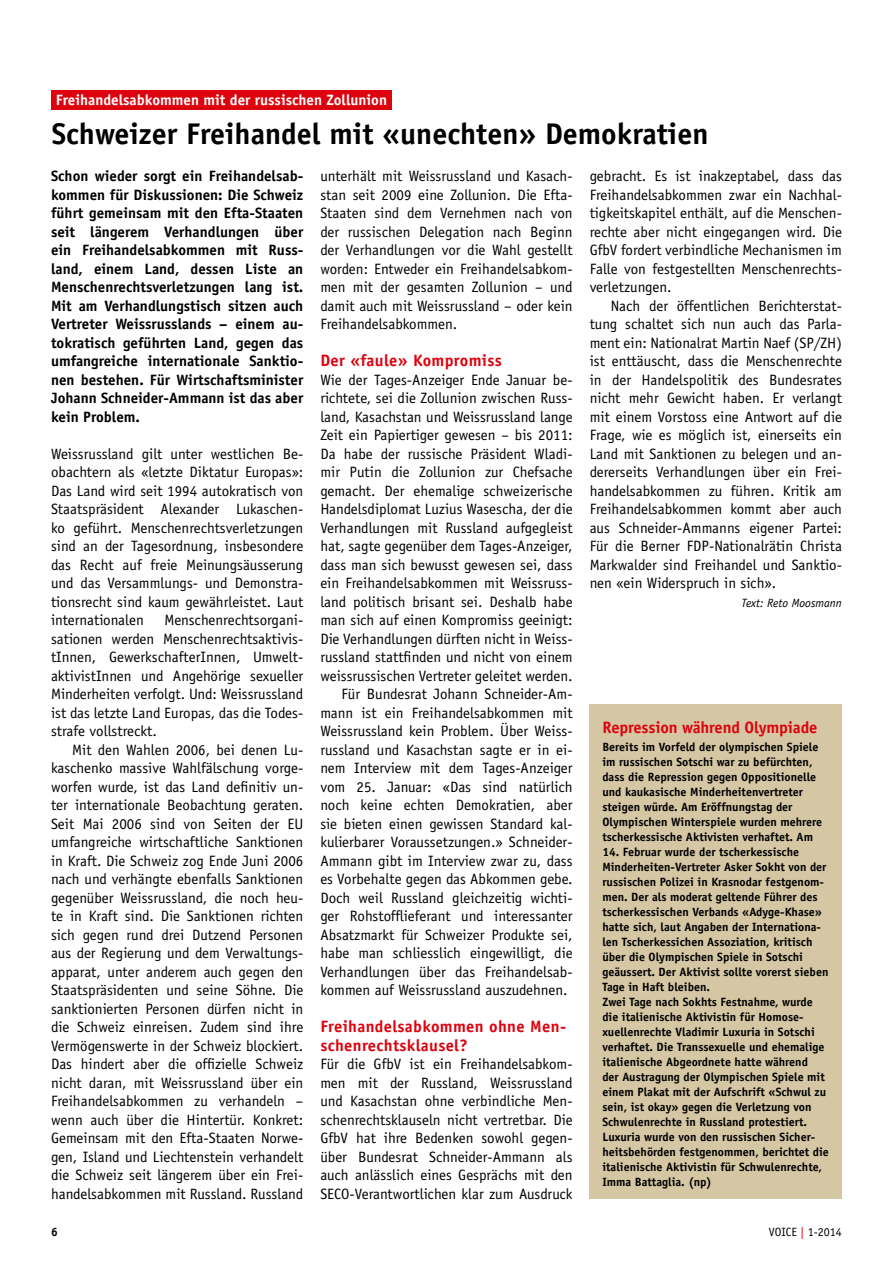
<style>
.page{position:relative;width:893px;height:1263px;background:#fff}
.page>*{position:absolute;margin:0;border:0;box-sizing:border-box;transform-origin:0 0}
.t1{font:700 30px "Officina Sans Std";color:#000}
.t2{font:700 16.5px/18.5px "Officina Sans Std";letter-spacing:.02em;color:#dc030e}
.t3{font:700 16.5px "Officina Sans Std";letter-spacing:-.01em;color:#dc030e}
.t4{font:15px/18.5px "Officina Sans Std";color:#000;text-align:justify}
.t5{font:700 15px/18.5px "Officina Sans Std";color:#000;text-align:justify}
.t6{font:700 15px "Officina Sans Std";color:#fff}
.t7{font:700 12px/15px "Officina Sans Std";color:#000}
.t8{font:italic 12px "Officina Sans Std";color:#000}
.t9{font:12px "Officina Sans Std";color:#000}
.s1{color:#dc030e}
</style>
<div class="page">
<div style="left:52px;top:90px;width:340px;height:20px;background:#dc030e"></div>
<div style="left:590px;top:704px;width:252px;height:494px;background:#d5c7a3"></div>
<p class="t6" style="left:56px;top:91px;width:333px">Freihandelsabkommen mit der russischen Zollunion</p>
<h1 class="t1" style="left:52px;top:115px;width:658px">Schweizer Freihandel mit «unechten» Demokratien</h1>
<p class="t5" style="left:51px;top:167px;width:254px">Schon wieder sorgt ein Freihandelsab&shy;kommen für Diskussionen: Die Schweiz führt gemeinsam mit den Efta-Staaten seit längerem Verhandlungen über ein Freihandelsabkommen mit Russ&shy;land, einem Land, dessen Liste an Menschenrechtsverletzungen lang ist.<br>Mit am Verhandlungstisch sitzen auch Vertreter Weissrusslands – einem au&shy;tokratisch geführten Land, gegen das umfangreiche internationale Sanktio&shy;nen bestehen. Für Wirtschaftsminister Johann Schneider-Ammann ist das aber kein Problem.</p>
<p class="t4" style="left:51px;top:444px;width:254px">Weissrussland gilt unter westlichen Be&shy;obachtern als «letzte Diktatur Europas»:<br>Das Land wird seit 1994 autokratisch von Staatspräsident Alexander Lukaschen&shy;ko geführt. Menschenrechtsverletzungen sind an der Tagesordnung, insbesondere das Recht auf freie Meinungsäusserung und das Versammlungs- und Demonstra&shy;tionsrecht sind kaum gewährleistet. Laut internationalen</p>
<p class="t4" style="left:51px;top:611px;width:254px;text-indent:114px">Menschenrechtsorgani&shy;sationen werden Menschenrechtsaktivis&shy;tInnen, GewerkschafterInnen, Umwelt&shy;aktivistInnen und Angehörige sexueller Minderheiten verfolgt. Und: Weissrussland ist das letzte Land Europas, das die Todes&shy;strafe vollstreckt.</p>
<p class="t4" style="left:51px;top:740px;width:254px;text-indent:21px">Mit den Wahlen 2006, bei denen Lu&shy;kaschenko massive Wahlfälschung vorge&shy;worfen wurde, ist das Land definitiv un&shy;ter internationale Beobachtung geraten.<br>Seit Mai 2006 sind von Seiten der EU umfangreiche wirtschaftliche Sanktionen in Kraft. Die Schweiz zog Ende Juni 2006 nach und verhängte ebenfalls Sanktionen gegenüber Weissrussland, die noch heu&shy;te in Kraft sind. Die Sanktionen richten sich gegen rund drei Dutzend Personen aus der Regierung und dem Verwaltungs&shy;apparat, unter anderem auch gegen den Staatspräsidenten und seine Söhne. Die sanktionierten Personen dürfen nicht in die Schweiz einreisen. Zudem sind ihre Vermögenswerte in der Schweiz blockiert.<br>Das hindert aber die offizielle Schweiz nicht daran, mit Weissrussland über ein Freihandelsabkommen zu verhandeln – wenn auch über die Hintertür. Konkret:<br>Gemeinsam mit den Efta-Staaten Norwe&shy;gen, Island und Liechtenstein verhandelt die Schweiz seit längerem über ein Frei&shy;handelsabkommen mit Russland. Russland</p>
<p class="t4" style="left:320px;top:167px;width:254px">unterhält mit Weissrussland und Kasach&shy;stan seit 2009 eine Zollunion. Die Efta-Staaten sind dem Vernehmen nach von der russischen Delegation nach Beginn der Verhandlungen vor die Wahl gestellt worden: Entweder ein Freihandelsabkom&shy;men mit der gesamten Zollunion – und damit auch mit Weissrussland – oder kein Freihandelsabkommen.</p>
<p class="t2" style="left:320px;top:351px;width:183px">Der «faule» Kompromiss</p>
<p class="t4" style="left:320px;top:370px;width:254px">Wie der Tages-Anzeiger Ende Januar be-</p>
<p class="t4" style="left:320px;top:389px;width:254px">richtete, sei die Zollunion zwischen Russ-</p>
<p class="t4" style="left:320px;top:407px;width:254px">land, Kasachstan und Weissrussland lange</p>
<p class="t4" style="left:320px;top:426px;width:254px">Zeit ein Papiertiger gewesen – bis 2011:</p>
<p class="t4" style="left:320px;top:444px;width:254px">Da habe der russische Präsident Wladi-</p>
<p class="t4" style="left:320px;top:463px;width:254px">mir Putin die Zollunion zur Chefsache</p>
<p class="t4" style="left:320px;top:481px;width:254px">gemacht. Der ehemalige schweizerische</p>
<p class="t4" style="left:320px;top:500px;width:254px">Handelsdiplomat Luzius Wasescha, der die</p>
<p class="t4" style="left:320px;top:518px;width:254px">Verhandlungen mit Russland aufgegleist</p>
<p class="t4" style="left:320px;top:537px;width:254px">hat, sagte gegenüber dem Tages-Anzeiger,</p>
<p class="t4" style="left:320px;top:555px;width:254px">dass man sich bewusst gewesen sei, dass</p>
<p class="t4" style="left:320px;top:574px;width:254px">ein Freihandelsabkommen mit Weissruss-</p>
<p class="t4" style="left:320px;top:592px;width:254px">land politisch brisant sei. Deshalb habe</p>
<p class="t4" style="left:320px;top:611px;width:254px">man sich auf einen Kompromiss geeinigt:</p>
<p class="t4" style="left:320px;top:629px;width:254px">Die Verhandlungen dürften nicht in Weiss-</p>
<p class="t4" style="left:320px;top:648px;width:254px">russland stattfinden und nicht von einem</p>
<p class="t4" style="left:320px;top:666px;width:254px">weissrussischen Vertreter geleitet werden.</p>
<p class="t4" style="left:342px;top:685px;width:233px">Für Bundesrat Johann Schneider-Am-</p>
<p class="t4" style="left:320px;top:703px;width:254px">mann ist ein Freihandelsabkommen mit</p>
<p class="t4" style="left:320px;top:722px;width:254px">Weissrussland kein Problem. Über Weiss-</p>
<p class="t4" style="left:320px;top:740px;width:254px">russland und Kasachstan sagte er in ei-</p>
<p class="t4" style="left:320px;top:759px;width:254px">nem Interview mit dem Tages-Anzeiger</p>
<p class="t4" style="left:320px;top:777px;width:254px">vom 25. Januar: «Das sind natürlich</p>
<p class="t4" style="left:320px;top:796px;width:254px">noch keine echten Demokratien, aber</p>
<p class="t4" style="left:320px;top:814px;width:254px">sie bieten einen gewissen Standard kal-</p>
<p class="t4" style="left:320px;top:833px;width:254px">kulierbarer Voraussetzungen.» Schneider-</p>
<p class="t4" style="left:320px;top:851px;width:254px">Ammann gibt im Interview zwar zu, dass</p>
<p class="t4" style="left:320px;top:870px;width:254px">es Vorbehalte gegen das Abkommen gebe.</p>
<p class="t4" style="left:320px;top:888px;width:254px">Doch weil Russland gleichzeitig wichti-</p>
<p class="t4" style="left:320px;top:907px;width:254px">ger Rohstofflieferant und interessanter</p>
<p class="t4" style="left:320px;top:925px;width:254px">Absatzmarkt für Schweizer Produkte sei,</p>
<p class="t4" style="left:320px;top:944px;width:254px">habe man schliesslich eingewilligt, die</p>
<p class="t4" style="left:320px;top:962px;width:254px">Verhandlungen über das Freihandelsab-</p>
<p class="t4" style="left:320px;top:981px;width:249px">kommen auf Weissrussland auszudehnen.</p>
<p class="t2" style="left:320px;top:1017px;width:247px">Freihandelsabkommen ohne Men&shy;schenrechtsklausel?</p>
<p class="t4" style="left:320px;top:1055px;width:254px">Für die GfbV ist ein Freihandelsabkom&shy;men mit der Russland, Weissrussland und Kasachstan ohne verbindliche Men&shy;schenrechtsklauseln nicht vertretbar. Die GfbV hat ihre Bedenken sowohl gegen&shy;über Bundesrat Schneider-Ammann als auch anlässlich eines Gesprächs mit den SECO-Verantwortlichen klar zum Ausdruck</p>
<p class="t4" style="left:590px;top:167px;width:254px">gebracht. Es ist inakzeptabel, dass das Freihandelsabkommen zwar ein Nachhal&shy;tigkeitskapitel enthält, auf die Menschen&shy;rechte aber nicht eingegangen wird. Die GfbV fordert verbindliche Mechanismen im Falle von festgestellten Menschenrechts&shy;verletzungen.</p>
<p class="t4" style="left:590px;top:296px;width:254px;text-indent:21px">Nach der öffentlichen Berichterstat&shy;tung schaltet sich nun auch das Parla&shy;ment ein: Nationalrat Martin Naef (SP/ZH) ist enttäuscht, dass die Menschenrechte in der Handelspolitik des Bundesrates nicht mehr Gewicht haben. Er verlangt mit einem Vorstoss eine Antwort auf die Frage, wie es möglich ist, einerseits ein Land mit Sanktionen zu belegen und an&shy;dererseits Verhandlungen über ein Frei&shy;handelsabkommen zu führen. Kritik am Freihandelsabkommen kommt aber auch aus Schneider-Ammanns eigener Partei:<br>Für die Berner FDP-Nationalrätin Christa Markwalder sind Freihandel und Sanktio&shy;nen «ein Widerspruch in sich».</p>
<p class="t8" style="left:741px;top:596px;width:102px">Text: Reto Moosmann</p>
<p class="t3" style="left:602px;top:717px;width:216px">Repression während Olympiade</p>
<p class="t7" style="left:602px;top:739px;width:221px">Bereits im Vorfeld der olympischen Spiele im russischen Sotschi war zu befürchten, dass die Repression gegen Oppositionelle und kaukasische Minderheitenvertreter steigen würde. Am Eröffnungstag der Olympischen Winterspiele wurden mehrere tscherkessische Aktivisten verhaftet. Am</p>
<p class="t7" style="left:602px;top:844px;width:228px">14. Februar wurde der tscherkessische Minderheiten-Vertreter Asker Sokht von der russischen Polizei in Krasnodar festgenom&shy;men. Der als moderat geltende Führer des tscherkessischen Verbands «Adyge-Khase» hatte sich, laut Angaben der Internationa&shy;len Tscherkessichen Assoziation, kritisch über die Olympischen Spiele in Sotschi geäussert. Der Aktivist sollte vorerst sieben Tage in Haft bleiben.<br>Zwei Tage nach Sokhts Festnahme, wurde die italienische Aktivistin für Homose&shy;xuellenrechte Vladimir Luxuria in Sotschi verhaftet. Die Transsexuelle und ehemalige italienische Abgeordnete hatte während<br>der Austragung der Olympischen Spiele mit einem Plakat mit der Aufschrift «Schwul zu sein, ist okay» gegen die Verletzung von Schwulenrechte in Russland protestiert.<br>Luxuria wurde von den russischen Sicher&shy;heitsbehörden festgenommen, berichtet die italienische Aktivistin für Schwulenrechte, Imma Battaglia. (np)</p>
<p class="t7" style="left:51px;top:1224px;width:8px">6</p>
<p class="t9" style="left:769px;top:1224px;width:74px">VOICE <span class="s1">|</span> 1-2014</p>
</div>
